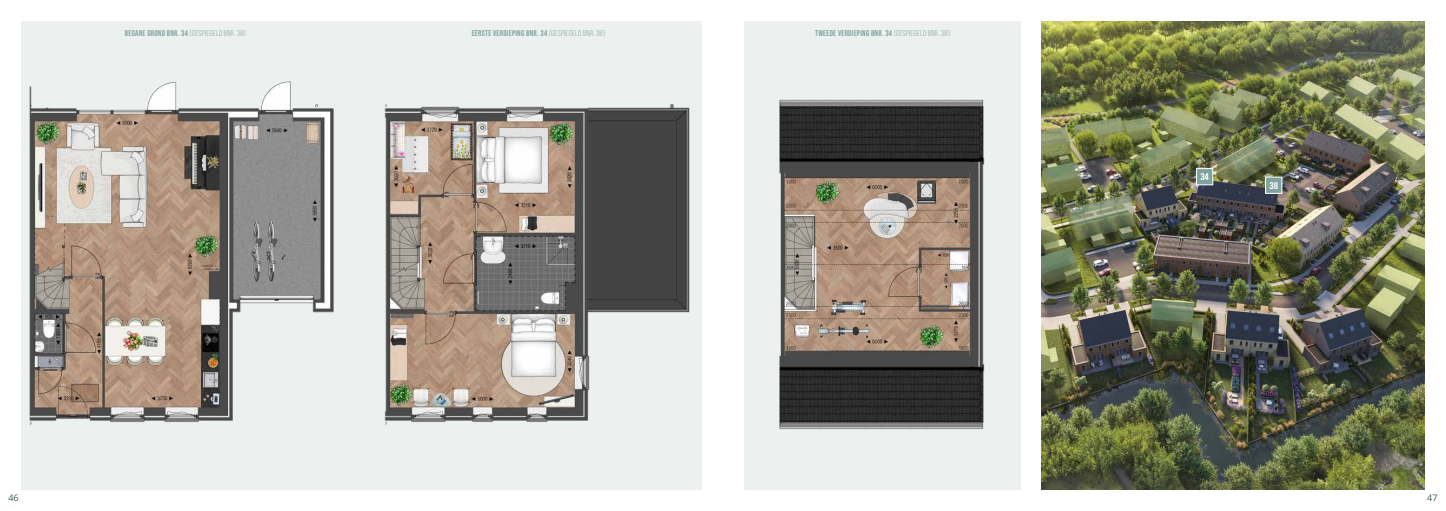
<style>
.page{position:relative;width:1446px;height:511px;background:#fff}
.page>*{position:absolute;margin:0;border:0;box-sizing:border-box;transform-origin:0 0}
.t1{font:9.75px "Bebas Neue";color:#fff;scale:1.1 1}
.t2{font:9px "Open Sans";color:#3c5d49}
.t3{font:8.25px "Bebas Neue";letter-spacing:.03em;color:#80a29d}
.t4{font:8.25px "Bebas Neue";letter-spacing:.03em;color:#80a29d}
.s1{font-style:inherit}
</style>
<div class="page">
<div style="left:21px;top:21px;width:681px;height:468px;background:#ecf1f0"></div>
<div style="left:744px;top:21px;width:276px;height:468px;background:#ecf1f0"></div>
<img style="left:29px;top:81px;width:661px;height:344px">
<img style="left:779px;top:99px;width:206px;height:331px">
<img style="left:1042px;top:21px;width:382px;height:468px">
<div style="left:1196px;top:168px;width:16px;height:17px;background:#80a29d"></div>
<div style="left:1196px;top:168px;width:17px;height:17px;border:1px solid #fff"></div>
<div style="left:1265px;top:177px;width:17px;height:16px;background:#80a29d"></div>
<div style="left:1265px;top:176px;width:17px;height:17px;border:1px solid #fff"></div>
<p class="t4" style="left:125px;top:29px;width:122px"><span class="s1">BEGANE GROND BNR. 34</span> (GESPIEGELD BNR. 38)</p>
<p class="t3" style="left:472px;top:29px;width:135px">EERSTE VERDIEPING BNR. 34 <span class="s1">(GESPIEGELD BNR. 38)</span></p>
<p class="t3" style="left:815px;top:29px;width:136px">TWEEDE VERDIEPING BNR. 34 <span class="s1">(GESPIEGELD BNR. 38)</span></p>
<p class="t1" style="left:1200px;top:171px;width:9px">34</p>
<p class="t1" style="left:1269px;top:180px;width:9px">38</p>
<p class="t2" style="left:9px;top:491px;width:12px">46</p>
<p class="t2" style="left:1427px;top:491px;width:12px">47</p>
</div>
